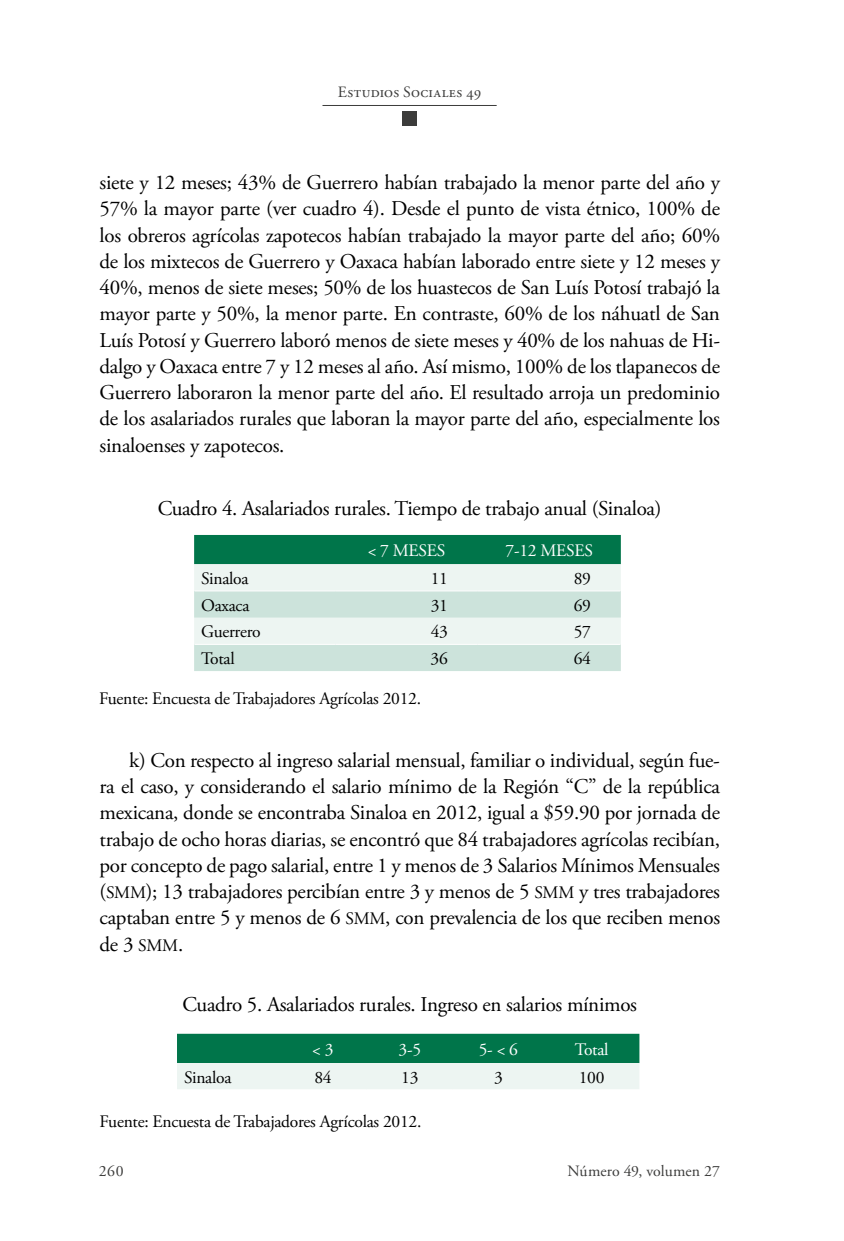
<style>
.page{position:relative;width:844px;height:1241px;background:#fff}
.page>*{position:absolute;margin:0;border:0;box-sizing:border-box;transform-origin:0 0}
.t1{font:21px/26.2px "Adobe Garamond Pro";letter-spacing:-.01em;color:#000;text-align:justify}
.t2{font:17.5px "Adobe Garamond Pro";letter-spacing:-.015em;color:#000}
.t3{font:17.5px "Adobe Garamond Pro";letter-spacing:-.015em;color:#fff}
.t4{font:15.75px "Adobe Garamond Pro";letter-spacing:.02em;color:#3c3c3b}
.t5{font:15.75px "Adobe Garamond Pro";color:#3c3c3b}
.s1{font-size:17.5px}
</style>
<div class="page">
<hr style="left:322px;top:105px;width:174px;height:1px;background:#3c3c3b">
<div style="left:402px;top:111px;width:15px;height:15px;background:#3c3c3b"></div>
<svg style="left:177px;top:1033px;width:462px;height:56px;background:#71b29a"></svg>
<svg style="left:194px;top:535px;width:426px;height:136px;background:#acd2c4"></svg>
<hr style="left:194px;top:590px;width:141px;height:1px;background:#fff">
<hr style="left:335px;top:590px;width:142px;height:1px;background:#fff">
<hr style="left:477px;top:590px;width:143px;height:1px;background:#fff">
<hr style="left:194px;top:643px;width:141px;height:1px;background:#fff">
<hr style="left:335px;top:643px;width:142px;height:1px;background:#fff">
<hr style="left:477px;top:643px;width:143px;height:1px;background:#fff">
<p class="t4" style="left:337px;top:83px;width:145px">Estudios Sociales 49</p>
<p class="t1" style="left:99px;top:170px;width:622px">siete y 12 meses; 43% de Guerrero habían trabajado la menor parte del año y 57% la mayor parte (ver cuadro 4). Desde el punto de vista étnico, 100% de los obreros agrícolas zapotecos habían trabajado la mayor parte del año; 60% de los mixtecos de Guerrero y Oaxaca habían laborado entre siete y 12 meses y 40%, menos de siete meses; 50% de los huastecos de San Luís Potosí trabajó la mayor parte y 50%, la menor parte. En contraste, 60% de los náhuatl de San Luís Potosí y Guerrero laboró menos de siete meses y 40% de los nahuas de Hi&shy;dalgo y Oaxaca entre 7 y 12 meses al año. Así mismo, 100% de los tlapanecos de Guerrero laboraron la menor parte del año. El resultado arroja un predominio de los asalariados rurales que laboran la mayor parte del año, especialmente los sinaloenses y zapotecos.</p>
<p class="t1" style="left:158px;top:496px;width:505px">Cuadro 4. Asalariados rurales. Tiempo de trabajo anual (Sinaloa)</p>
<p class="t3" style="left:367px;top:540px;width:79px">&lt; 7 MESES</p>
<p class="t3" style="left:505px;top:540px;width:89px">7-12 MESES</p>
<p class="t2" style="left:201px;top:568px;width:49px">Sinaloa</p>
<p class="t2" style="left:430px;top:568px;width:19px">11</p>
<p class="t2" style="left:573px;top:568px;width:19px">89</p>
<p class="t2" style="left:201px;top:594px;width:50px">Oaxaca</p>
<p class="t2" style="left:430px;top:594px;width:19px">31</p>
<p class="t2" style="left:573px;top:594px;width:19px">69</p>
<p class="t2" style="left:201px;top:621px;width:61px">Guerrero</p>
<p class="t2" style="left:430px;top:621px;width:19px">43</p>
<p class="t2" style="left:573px;top:621px;width:19px">57</p>
<p class="t2" style="left:201px;top:648px;width:35px">Total</p>
<p class="t2" style="left:430px;top:648px;width:19px">36</p>
<p class="t2" style="left:573px;top:648px;width:19px">64</p>
<p class="t2" style="left:99px;top:688px;width:323px">Fuente: Encuesta de Trabajadores Agrícolas 2012.</p>
<p class="t1" style="left:99px;top:747px;width:622px;text-indent:30px">k) Con respecto al ingreso salarial mensual, familiar o individual, según fue&shy;ra el caso, y considerando el salario mínimo de la Región “C” de la república mexicana, donde se encontraba Sinaloa en 2012, igual a $59.90 por jornada de trabajo de ocho horas diarias, se encontró que 84 trabajadores agrícolas recibían, por concepto de pago salarial, entre 1 y menos de 3 Salarios Mínimos Mensuales (<span class="s1">SMM</span>); 13 trabajadores percibían entre 3 y menos de 5 <span class="s1">SMM</span> y tres trabajadores captaban entre 5 y menos de 6 <span class="s1">SMM</span>, con prevalencia de los que reciben menos de 3 <span class="s1">SMM</span>.</p>
<p class="t1" style="left:183px;top:991px;width:455px">Cuadro 5. Asalariados rurales. Ingreso en salarios mínimos</p>
<p class="t3" style="left:312px;top:1038px;width:23px">&lt; 3</p>
<p class="t3" style="left:398px;top:1038px;width:24px">3-5</p>
<p class="t3" style="left:478px;top:1038px;width:41px">5- &lt; 6</p>
<p class="t3" style="left:574px;top:1038px;width:35px">Total</p>
<p class="t2" style="left:184px;top:1066px;width:49px">Sinaloa</p>
<p class="t2" style="left:314px;top:1066px;width:19px">84</p>
<p class="t2" style="left:401px;top:1066px;width:19px">13</p>
<p class="t2" style="left:494px;top:1066px;width:10px">3</p>
<p class="t2" style="left:578px;top:1066px;width:27px">100</p>
<p class="t2" style="left:99px;top:1110px;width:323px">Fuente: Encuesta de Trabajadores Agrícolas 2012.</p>
<p class="t4" style="left:99px;top:1161px;width:26px">260</p>
<p class="t5" style="left:567px;top:1161px;width:154px">Número 49, volumen 27</p>
</div>
